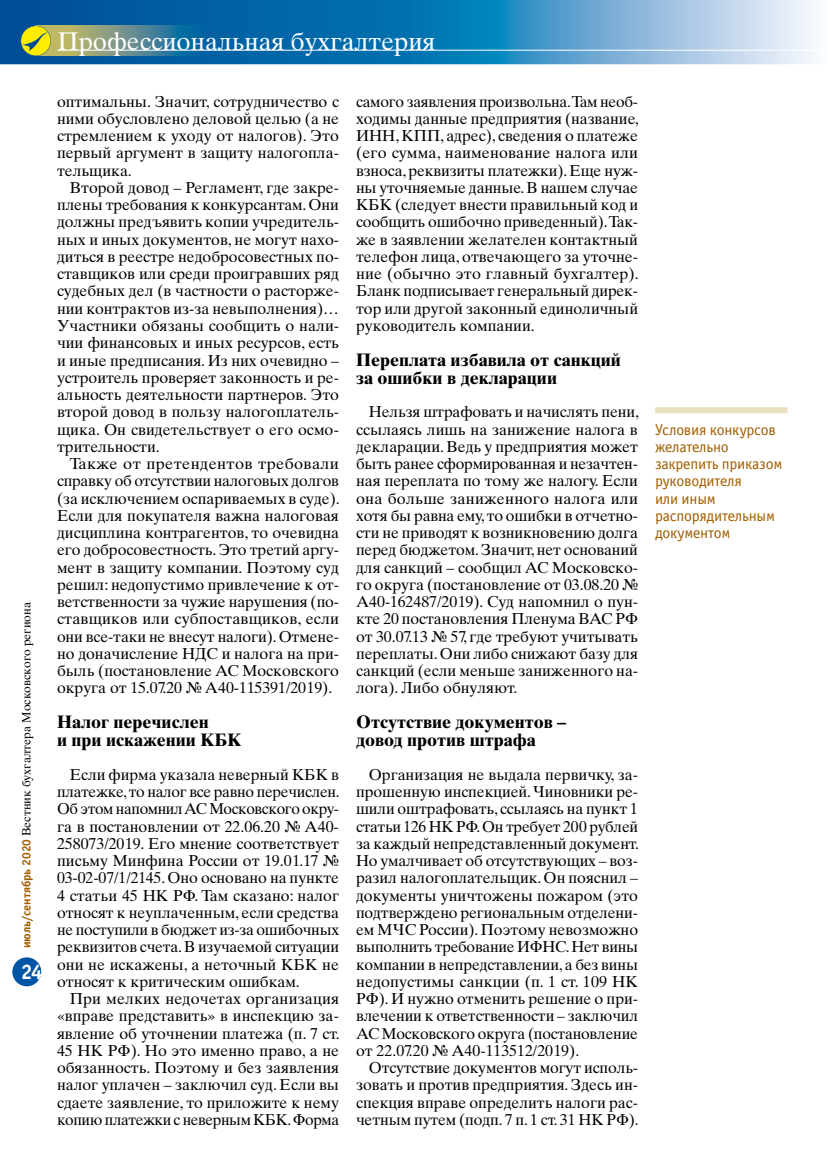
<style>
.page{position:relative;width:830px;height:1170px;background:#fff}
.page>*{position:absolute;margin:0;border:0;box-sizing:border-box;transform-origin:0 0}
.t1{font:25.5px "Times Ten Cyr Upright";color:#fff}
.t2{font:21px "Officina Sans Bold ITC";color:#fff}
.t3{font:700 18px/18px "Times Ten Cyr";color:#000}
.t4{font:15.75px/17.2px "Times Ten Cyr Upright";color:#000;text-align:justify}
.t5{font:15.75px/17.2px "Officina Sans Book ITC";letter-spacing:-.015em;color:#a25e00}
.t6{font:12px "Times Ten Cyr Upright";color:#000}
.s1{font-family:"Officina Sans Bold ITC";color:#a25e00}
</style>
<div class="page">
<svg style="left:0;top:0;width:815px;height:64px;background:#408dbf"></svg>
<img style="left:51px;top:26px;width:154px;height:30px">
<svg style="left:21px;top:26px;width:30px;height:30px"></svg>
<div style="left:12px;top:957px;width:29px;height:29px;background:#0056a4;border-radius:50%"></div>
<hr style="left:57px;top:50px;width:772px;height:1px;background:#fff">
<div style="left:654px;top:407px;width:133px;height:6px;background:#eae0be"></div>
<p class="t6" style="left:19px;top:948px;width:347px;rotate:-90deg"><span class="s1">июль/сентябрь 2020</span> Вестник бухгалтера Московского региона</p>
<h2 class="t2" style="left:21px;top:957px;width:23px">24</h2>
<h1 class="t1" style="left:57px;top:26px;width:379px">Профессиональная бухгалтерия</h1>
<p class="t4" style="left:57px;top:93px;width:283px">оптимальны. Значит, сотрудничество с ними обусловлено деловой целью (а не стремлением к уходу от налогов). Это первый аргумент в защиту налогопла&shy;тельщика.</p>
<p class="t4" style="left:57px;top:179px;width:283px;text-indent:13px">Второй довод – Регламент, где закре&shy;плены требования к конкурсантам. Они должны предъявить копии учредитель&shy;ных и иных документов, не могут нахо&shy;диться в реестре недобросовестных по&shy;ставщиков или среди проигравших ряд судебных дел (в частности о расторже&shy;нии контрактов из-за невыполнения)… Участники обязаны сообщить о нали&shy;чии финансовых и иных ресурсов, есть и иные предписания. Из них очевидно – устроитель проверяет законность и ре&shy;альность деятельности партнеров. Это второй довод в пользу налогоплатель&shy;щика. Он свидетельствует о его осмо&shy;трительности.</p>
<p class="t4" style="left:57px;top:455px;width:284px;text-indent:13px">Также от претендентов требовали справку об отсутствии налоговых долгов (за исключением оспариваемых в суде).<br>Если для покупателя важна налоговая дисциплина контрагентов, то очевидна его добросовестность. Это третий аргу&shy;мент в защиту компании. Поэтому суд решил: недопустимо привлечение к от&shy;ветственности за чужие нарушения (по&shy;ставщиков или субпоставщиков, если они все-таки не внесут налоги). Отмене&shy;но доначисление НДС и налога на при&shy;быль (постановление АС Московского округа от 15.07.20 № А40-115391/2019).</p>
<p class="t3" style="left:57px;top:712px;width:186px">Налог перечислен<br>и при искажении КБК</p>
<p class="t4" style="left:57px;top:765px;width:284px;text-indent:13px">Если фирма указала неверный КБК в платежке, то налог все равно перечислен.<br>Об этом напомнил АС Московского окру&shy;га в постановлении от 22.06.20 № А40- 258073/2019. Его мнение соответствует письму Минфина России от 19.01.17 № 03-02-07/1/2145. Оно основано на пункте 4 статьи 45 НК РФ. Там сказано: налог относят к неуплаченным, если средства не поступили в бюджет из-за ошибочных реквизитов счета. В изучаемой ситуации они не искажены, а неточный КБК не относят к критическим ошибкам.</p>
<p class="t4" style="left:57px;top:990px;width:284px;text-indent:13px">При мелких недочетах организация «вправе представить» в инспекцию за&shy;явление об уточнении платежа (п. 7 ст.<br>45 НК РФ). Но это именно право, а не обязанность. Поэтому и без заявления налог уплачен – заключил суд. Если вы сдаете заявление, то приложите к нему копию платежки с неверным КБК. Форма</p>
<p class="t4" style="left:356px;top:93px;width:284px">самого заявления произвольна. Там необ&shy;ходимы данные предприятия (название, ИНН, КПП, адрес), сведения о платеже (его сумма, наименование налога или взноса, реквизиты платежки). Еще нуж&shy;ны уточняемые данные. В нашем случае КБК (следует внести правильный код и сообщить ошибочно приведенный). Так&shy;же в заявлении желателен контактный телефон лица, отвечающего за уточне&shy;ние (обычно это главный бухгалтер).<br>Бланк подписывает генеральный дирек&shy;тор или другой законный единоличный руководитель компании.</p>
<p class="t3" style="left:356px;top:350px;width:266px">Переплата избавила от санкций за ошибки в декларации</p>
<p class="t4" style="left:356px;top:403px;width:284px;text-indent:13px">Нельзя штрафовать и начислять пени, ссылаясь лишь на занижение налога в декларации. Ведь у предприятия может быть ранее сформированная и незачтен&shy;ная переплата по тому же налогу. Если она больше заниженного налога или хотя бы равна ему, то ошибки в отчетно&shy;сти не приводят к возникновению долга перед бюджетом. Значит, нет оснований для санкций – сообщил АС Московско&shy;го округа (постановление от 03.08.20 № А40-162487/2019). Суд напомнил о пун&shy;кте 20 постановления Пленума ВАС РФ от 30.07.13 № 57, где требуют учитывать переплаты. Они либо снижают базу для санкций (если меньше заниженного на&shy;лога). Либо обнуляют.</p>
<p class="t3" style="left:356px;top:712px;width:212px">Отсутствие документов – довод против штрафа</p>
<p class="t4" style="left:356px;top:765px;width:284px;text-indent:13px">Организация не выдала первичку, за&shy;прошенную инспекцией. Чиновники ре&shy;шили оштрафовать, ссылаясь на пункт 1 статьи 126 НК РФ. Он требует 200 рублей за каждый непредставленный документ.<br>Но умалчивает об отсутствующих – воз&shy;разил налогоплательщик. Он пояснил – документы уничтожены пожаром (это подтверждено региональным отделени&shy;ем МЧС России). Поэтому невозможно выполнить требование ИФНС. Нет вины компании в непредставлении, а без вины недопустимы санкции (п. 1 ст. 109 НК РФ). И нужно отменить решение о при&shy;влечении к ответственности – заключил АС Московского округа (постановление от 22.07.20 № А40-113512/2019).</p>
<p class="t4" style="left:356px;top:1059px;width:284px;text-indent:13px">Отсутствие документов могут исполь&shy;зовать и против предприятия. Здесь ин&shy;спекция вправе определить налоги рас&shy;четным путем (подп. 7 п. 1 ст. 31 НК РФ).</p>
<p class="t5" style="left:654px;top:420px;width:129px">Условия конкурсов желательно закрепить приказом руководителя<br>или иным распорядительным документом</p>
</div>
